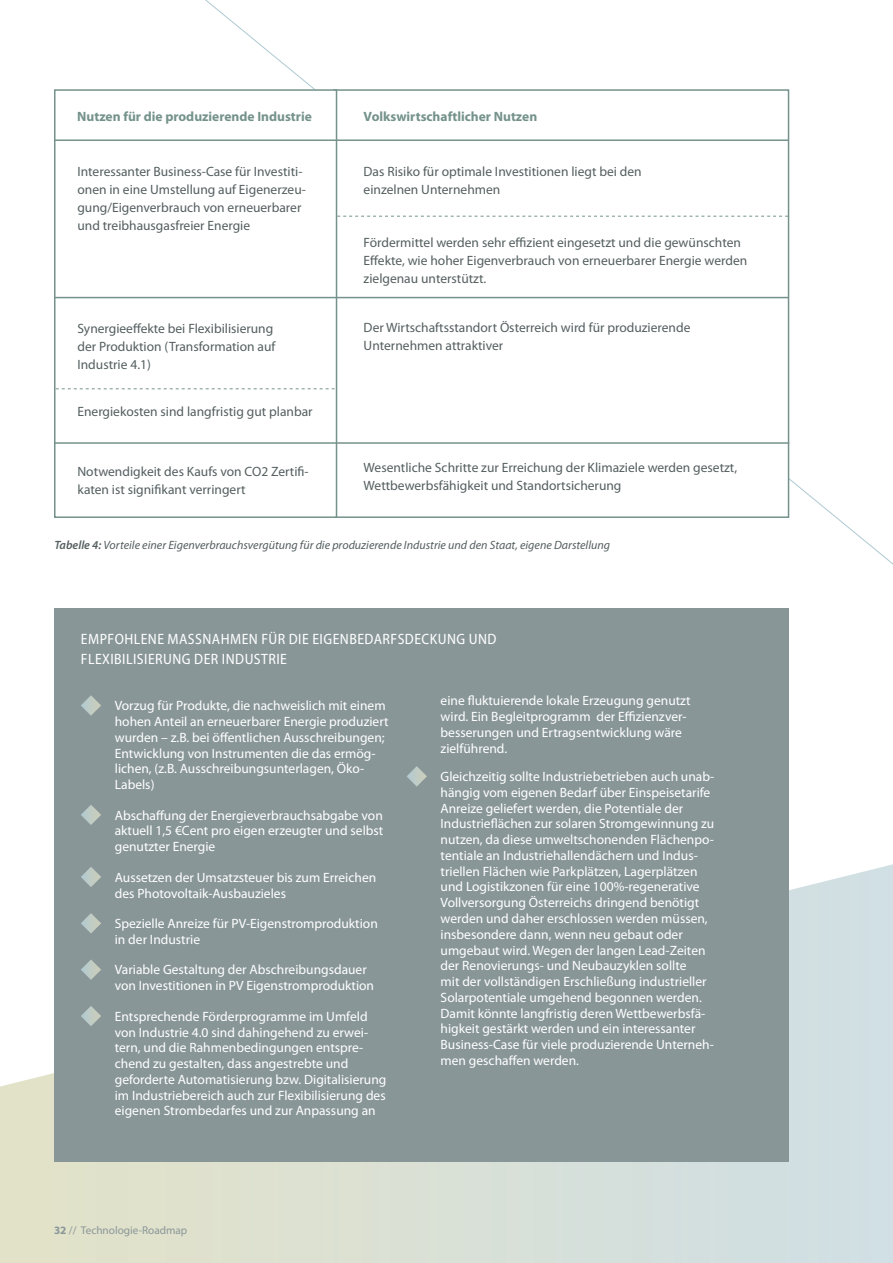
<style>
.page{position:relative;width:893px;height:1263px;background:#fff}
.page>*{position:absolute;margin:0;border:0;box-sizing:border-box;transform-origin:0 0}
.t1{font:semi-condensed 15px "Myriad Pro";letter-spacing:.03em;color:#fff}
.t2{font:13.5px/15.8px "Myriad Pro";color:#fff}
.t3{font:13.5px/18px "Myriad Pro";color:#545e5f}
.t4{font:700 13.5px "Myriad Pro";color:#74928b}
.t5{font:italic 12px "Myriad Pro";color:#545e5f}
.t6{font:11.25px "Myriad Pro";color:#899698}
.s1{font-weight:600}
.s2{font-weight:700}
</style>
<div class="page">
<svg style="left:0;top:864px;width:893px;height:399px;background:#dae2db"></svg>
<div style="left:333px;top:89px;width:456px;height:429px;background:#fff;border:2px solid #74928b"></div>
<div style="left:54px;top:89px;width:283px;height:429px;background:#fff;border:2px solid #74928b"></div>
<hr style="left:55px;top:139px;width:733px;height:2px;background:#74928b">
<hr style="left:55px;top:297px;width:733px;height:1px;background:#74928b">
<hr style="left:54px;top:442px;width:735px;height:2px;background:#74928b">
<svg style="left:337px;top:216px;width:451px;height:1px"></svg>
<svg style="left:56px;top:389px;width:279px;height:1px"></svg>
<div style="left:54px;top:608px;width:735px;height:553px;background:#899698"></div>
<svg style="left:81px;top:695px;width:20px;height:21px"></svg>
<svg style="left:81px;top:805px;width:20px;height:20px"></svg>
<svg style="left:81px;top:867px;width:20px;height:20px"></svg>
<svg style="left:81px;top:913px;width:20px;height:20px"></svg>
<svg style="left:81px;top:960px;width:20px;height:20px"></svg>
<svg style="left:81px;top:1006px;width:20px;height:20px"></svg>
<svg style="left:407px;top:766px;width:20px;height:20px"></svg>
<p class="t4" style="left:77px;top:108px;width:236px">Nutzen für die produzierende Industrie</p>
<p class="t4" style="left:364px;top:108px;width:175px">Volkswirtschaftlicher Nutzen</p>
<p class="t3" style="left:77px;top:162px;width:230px">Interessanter Business-Case für Investiti&shy;onen in eine Umstellung auf Eigenerzeu&shy;gung/Eigenverbrauch von erneuerbarer und treibhausgasfreier Energie</p>
<p class="t3" style="left:77px;top:320px;width:200px">Synergieeffekte bei Flexibilisierung der Produktion (Transformation auf<br>Industrie 4.1)</p>
<p class="t3" style="left:77px;top:403px;width:237px">Energiekosten sind langfristig gut planbar</p>
<p class="t3" style="left:77px;top:462px;width:233px">Notwendigkeit des Kaufs von CO2 Zertifi&shy;katen ist signifikant verringert</p>
<p class="t3" style="left:364px;top:162px;width:280px">Das Risiko für optimale Investitionen liegt bei den einzelnen Unternehmen</p>
<p class="t3" style="left:364px;top:233px;width:385px">Fördermittel werden sehr effizient eingesetzt und die gewünschten<br>Effekte, wie hoher Eigenverbrauch von erneuerbarer Energie werden zielgenau unterstützt.</p>
<p class="t3" style="left:364px;top:318px;width:328px">Der Wirtschaftsstandort Österreich wird für produzierende<br>Unternehmen attraktiver</p>
<p class="t3" style="left:364px;top:458px;width:375px">Wesentliche Schritte zur Erreichung der Klimaziele werden gesetzt,<br>Wettbewerbsfähigkeit und Standortsicherung</p>
<p class="t5" style="left:54px;top:538px;width:557px"><span class="s1">Tabelle 4:</span> Vorteile einer Eigenverbrauchsvergütung für die produzierende Industrie und den Staat, eigene Darstellung</p>
<p class="t1" style="left:81px;top:631px;width:43px">EMPFOHLENE</p>
<p class="t1" style="left:168px;top:631px;width:22px">MASSNAHMEN</p>
<p class="t1" style="left:261px;top:631px;width:67px">FÜR DIE EIGEN</p>
<p class="t1" style="left:349px;top:631px;width:75px">BEDARFSDECKUNG</p>
<p class="t1" style="left:469px;top:631px;width:29px">UN D</p>
<p class="t1" style="left:81px;top:651px;width:92px">FLEXIBILISIERUNG</p>
<p class="t1" style="left:194px;top:651px;width:88px">DER INDUSTRIE</p>
<p class="t2" style="left:115px;top:698px;width:275px">Vorzug für Produkte, die nachweislich mit einem hohen Anteil an erneuerbarer Energie produziert wurden – z.B. bei öffentlichen Ausschreibungen; Entwicklung von Instrumenten die das ermög&shy;lichen, (z.B. Ausschreibungsunterlagen, Öko-Labels)</p>
<p class="t2" style="left:115px;top:807px;width:270px;text-align:justify">Abschaffung der Energieverbrauchsabgabe von aktuell 1,5 €Cent pro eigen erzeugter und selbst genutzter Energie</p>
<p class="t2" style="left:115px;top:869px;width:263px">Aussetzen der Umsatzsteuer bis zum Erreichen des Photovoltaik-Ausbauzieles</p>
<p class="t2" style="left:115px;top:915px;width:265px">Spezielle Anreize für PV-Eigenstromproduktion in der Industrie</p>
<p class="t2" style="left:115px;top:962px;width:261px">Variable Gestaltung der Abschreibungsdauer von Investitionen in PV Eigenstromproduktion</p>
<p class="t2" style="left:115px;top:1008px;width:273px">Entsprechende Förderprogramme im Umfeld von Industrie 4.0 sind dahingehend zu erwei&shy;tern, und die Rahmenbedingungen entspre&shy;chend zu gestalten, dass angestrebte und geforderte Automatisierung bzw. Digitalisierung im Industriebereich auch zur Flexibilisierung des eigenen Strombedarfes und zur Anpassung an</p>
<p class="t2" style="left:441px;top:693px;width:251px">eine fluktuierende lokale Erzeugung genutzt wird. Ein Begleitprogramm der Effizienzver&shy;besserungen und Ertragsentwicklung wäre zielführend.</p>
<p class="t2" style="left:441px;top:768px;width:275px">Gleichzeitig sollte Industriebetrieben auch unab&shy;hängig vom eigenen Bedarf über Einspeisetarife Anreize geliefert werden, die Potentiale der Industrieflächen zur solaren Stromgewinnung zu nutzen, da diese umweltschonenden Flächenpo&shy;tentiale an Industriehallendächern und Indus&shy;triellen Flächen wie Parkplätzen, Lagerplätzen und Logistikzonen für eine 100%-regenerative Vollversorgung Österreichs dringend benötigt werden und daher erschlossen werden müssen, insbesondere dann, wenn neu gebaut oder umgebaut wird. Wegen der langen Lead-Zeiten der Renovierungs- und Neubauzyklen sollte<br>mit der vollständigen Erschließung industrieller Solarpotentiale umgehend begonnen werden.<br>Damit könnte langfristig deren Wettbewerbsfä&shy;higkeit gestärkt werden und ein interessanter Business-Case für viele produzierende Unterneh&shy;men geschaffen werden.</p>
<p class="t6" style="left:54px;top:1223px;width:135px"><span class="s2">32</span> // Technologie-Roadmap</p>
</div>
